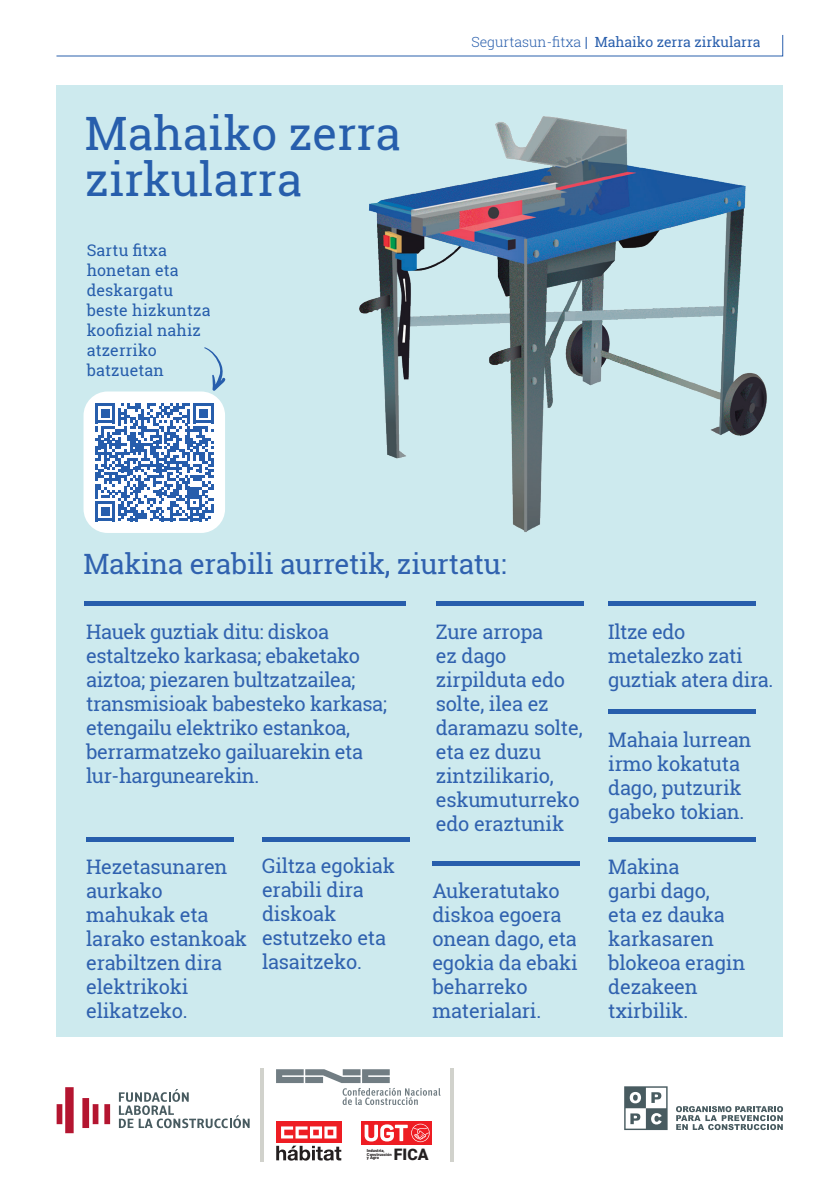
<style>
.page{position:relative;width:840px;height:1191px;background:#fff}
.page>*{position:absolute;margin:0;border:0;box-sizing:border-box;transform-origin:0 0}
.t1{font:46px/46px "Roboto Slab";color:#275eac}
.t2{font:28px "Roboto Slab";letter-spacing:-.01em;color:#3062af}
.t3{font:20px/24px "Roboto Slab";letter-spacing:-.01em;color:#3062af}
.t4{font:16px/20px "Roboto Slab";letter-spacing:.01em;color:#275eac}
.t5{font:900 15.8px "Roboto";color:#231f20}
.t6{font:14px "Roboto Slab";color:#2b60ad}
.t7{font:900 4px/3.8px "Roboto";color:#231f20}
.s1{font-weight:300}
</style>
<div class="page">
<div style="left:57px;top:85px;width:725px;height:951px;background:#cdeaee"></div>
<svg style="left:624px;top:1086px;width:43px;height:44px"></svg>
<svg style="left:676px;top:1106px;width:106px;height:24px"></svg>
<svg style="left:56px;top:35px;width:727px;height:22px"></svg>
<div style="left:85px;top:601px;width:321px;height:5px;background:#275eac"></div>
<div style="left:435px;top:601px;width:148px;height:5px;background:#275eac"></div>
<div style="left:608px;top:601px;width:147px;height:5px;background:#275eac"></div>
<div style="left:608px;top:709px;width:147px;height:5px;background:#275eac"></div>
<hr style="left:86px;top:837px;width:147px;height:4px;background:#275eac">
<hr style="left:608px;top:837px;width:147px;height:4px;background:#275eac">
<hr style="left:432px;top:861px;width:147px;height:4px;background:#275eac">
<hr style="left:262px;top:837px;width:147px;height:4px;background:#275eac">
<img style="left:359px;top:85px;width:424px;height:474px">
<svg style="left:276px;top:1069px;width:164px;height:36px"></svg>
<svg style="left:57px;top:1087px;width:53px;height:46px"></svg>
<svg style="left:119px;top:1089px;width:130px;height:39px"></svg>
<svg style="left:276px;top:1145px;width:65px;height:15px"></svg>
<div style="left:276px;top:1121px;width:65px;height:22px;background:#ee1d23"></div>
<svg style="left:281px;top:1126px;width:55px;height:12px"></svg>
<div style="left:361px;top:1121px;width:70px;height:23px;background:#ee1d23"></div>
<svg style="left:364px;top:1123px;width:65px;height:19px"></svg>
<hr style="left:450px;top:1068px;width:3px;height:93px;background:#d1d2cc">
<hr style="left:260px;top:1068px;width:4px;height:93px;background:#d1d2cc">
<div style="left:83px;top:391px;width:142px;height:142px;background:#fff;border-radius:24px"></div>
<svg style="left:95px;top:403px;width:118px;height:118px"></svg>
<svg style="left:204px;top:347px;width:21px;height:44px"></svg>
<p class="t1" style="left:85px;top:110px;width:317px">Mahaiko zerra zirkularra</p>
<p class="t4" style="left:87px;top:240px;width:125px">Sartu fitxa honetan eta deskargatu beste hizkuntza koofizial nahiz atzerriko batzuetan</p>
<p class="t6" style="left:471px;top:32px;width:290px"><span class="s1">Segurtasun-fitxa</span> | Mahaiko zerra zirkularra</p>
<p class="t2" style="left:83px;top:545px;width:424px">Makina erabili aurretik, ziurtatu:</p>
<p class="t3" style="left:86px;top:619px;width:302px">Hauek guztiak ditu: diskoa estaltzeko karkasa; ebaketako aiztoa; piezaren bultzatzailea; transmisioak babesteko karkasa; etengailu elektriko estankoa, berrarmatzeko gailuarekin eta lur-hargunearekin.</p>
<p class="t3" style="left:435px;top:619px;width:148px">Zure arropa<br>ez dago zirpilduta edo solte, ilea ez daramazu solte, eta ez duzu zintzilikario, eskumuturreko edo eraztunik</p>
<p class="t3" style="left:608px;top:619px;width:166px">Iltze edo metalezko zati guztiak atera dira.</p>
<p class="t3" style="left:608px;top:727px;width:144px">Mahaia lurrean irmo kokatuta dago, putzurik gabeko tokian.</p>
<p class="t3" style="left:262px;top:854px;width:134px">Giltza egokiak erabili dira</p>
<p class="t3" style="left:262px;top:902px;width:125px">diskoak estutzeko eta lasaitzeko.</p>
<p class="t3" style="left:86px;top:854px;width:162px">Hezetasunaren aurkako mahukak eta larako estankoak erabiltzen dira elektrikoki elikatzeko.</p>
<p class="t3" style="left:608px;top:854px;width:138px">Makina<br>garbi dago,<br>eta ez dauka karkasaren blokeoa eragin dezakeen txirbilik.</p>
<p class="t3" style="left:432px;top:878px;width:146px">Aukeratutako diskoa egoera onean dago, eta</p>
<p class="t3" style="left:432px;top:950px;width:147px">egokia da ebaki beharreko materialari.</p>
<p class="t5" style="left:394px;top:1143px;width:36px">FICA</p>
<p class="t7" style="left:367px;top:1148px;width:26px">Industria,<br>Construcción y Agro</p>
</div>
